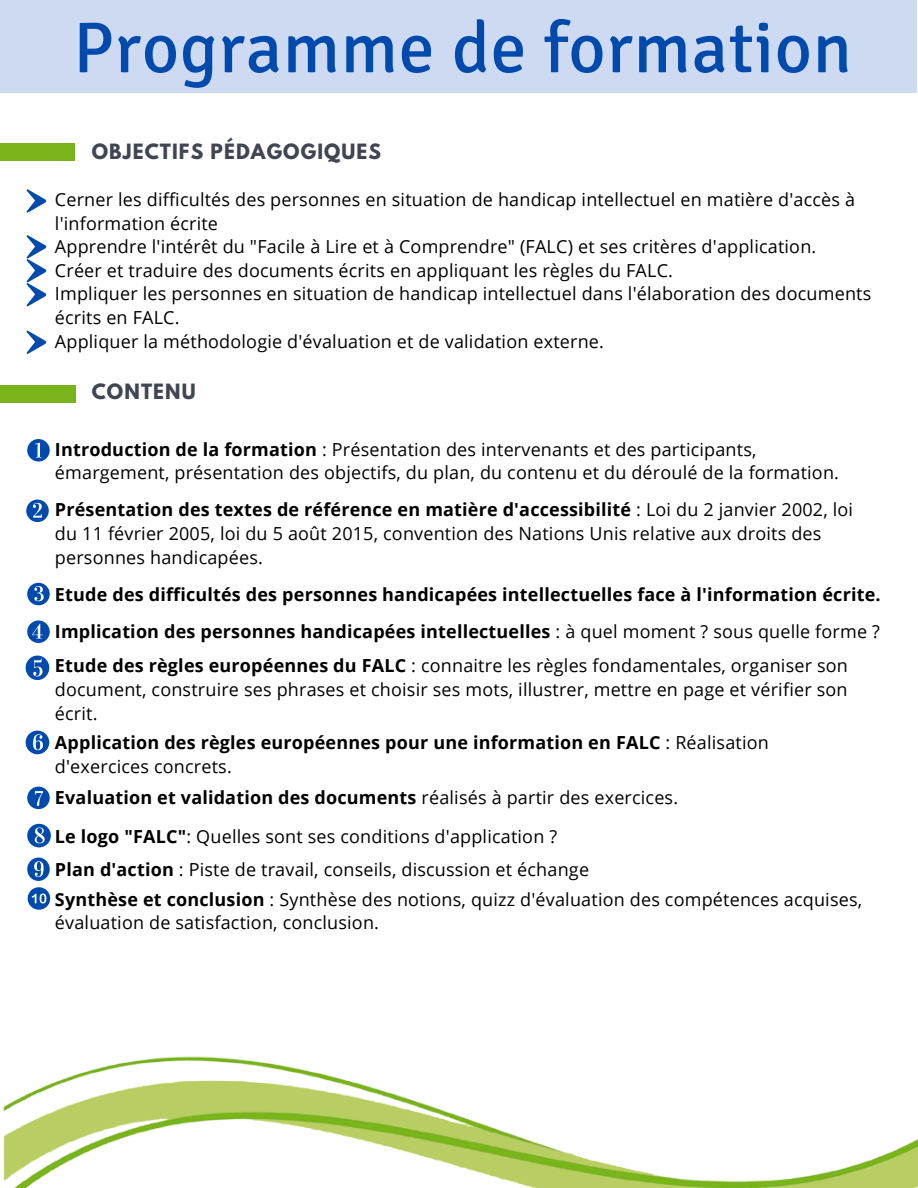
<style>
.page{position:relative;width:918px;height:1188px;background:#fff}
.page>*{position:absolute;margin:0;border:0;box-sizing:border-box;transform-origin:0 0}
.t1{font:71.85px "Signika";letter-spacing:.01em;color:#004aad}
.t2{font:700 18.75px "League Spartan";letter-spacing:.06em;color:#3f4652}
.t3{font:18px/23.7px "Open Sans";letter-spacing:.01em;color:#000}
.t4{font:700 18px/37.7px "Open Sans";letter-spacing:.01em;color:#000}
.s1{font-weight:700}
.s2{font-weight:400}
</style>
<div class="page">
<div style="left:0;top:143px;width:74px;height:18px;background:#78b41a"></div>
<div style="left:0;top:385px;width:75px;height:18px;background:#78b41a"></div>
<div style="left:0;top:0;width:917px;height:92px;background:#cddaf1"></div>
<svg style="left:26px;top:189px;width:20px;height:24px"></svg>
<svg style="left:26px;top:235px;width:20px;height:71px"></svg>
<svg style="left:27px;top:439px;width:23px;height:23px"></svg>
<svg style="left:26px;top:500px;width:23px;height:22px"></svg>
<svg style="left:27px;top:583px;width:23px;height:22px"></svg>
<svg style="left:27px;top:620px;width:23px;height:23px"></svg>
<svg style="left:26px;top:656px;width:23px;height:24px"></svg>
<svg style="left:26px;top:731px;width:23px;height:23px"></svg>
<svg style="left:27px;top:787px;width:23px;height:22px"></svg>
<svg style="left:27px;top:824px;width:24px;height:23px"></svg>
<img style="left:3px;top:1056px;width:915px;height:132px">
<svg style="left:27px;top:858px;width:23px;height:23px"></svg>
<div style="left:28px;top:887px;width:22px;height:23px;background:#004aad;border-radius:50%"></div>
<svg style="left:32px;top:894px;width:14px;height:10px"></svg>
<svg style="left:26px;top:330px;width:20px;height:24px"></svg>
<h1 class="t1" style="left:73px;top:5px;width:780px">Programme de formation</h1>
<p class="t2" style="left:92px;top:143px;width:291px">OBJECTIFS PÉDAGOGIQUES</p>
<p class="t3" style="left:55px;top:187px;width:818px">Cerner les difficultés des personnes en situation de handicap intellectuel en matière d'accès à l'information écrite<br>Apprendre l'intérêt du "Facile à Lire et à Comprendre" (FALC) et ses critères d'application.<br>Créer et traduire des documents écrits en appliquant les règles du FALC.<br>Impliquer les personnes en situation de handicap intellectuel dans l'élaboration des documents écrits en FALC.<br>Appliquer la méthodologie d'évaluation et de validation externe.</p>
<p class="t2" style="left:92px;top:382px;width:105px">CONTENU</p>
<p class="t3" style="left:55px;top:437px;width:786px"><span class="s1">Introduction de la formation</span> : Présentation des intervenants et des participants, émargement, présentation des objectifs, du plan, du contenu et du déroulé de la formation.</p>
<p class="t3" style="left:55px;top:498px;width:800px"><span class="s1">Présentation des textes de référence en matière d'accessibilité</span> : Loi du 2 janvier 2002, loi du 11 février 2005, loi du 5 août 2015, convention des Nations Unis relative aux droits des personnes handicapées.</p>
<p class="t4" style="left:55px;top:575px;width:827px">Etude des difficultés des personnes handicapées intellectuelles face à l'information écrite.<br>Implication des personnes handicapées intellectuelles <span class="s2">: à quel moment ? sous quelle forme ?</span></p>
<p class="t3" style="left:55px;top:654px;width:795px;text-align:justify"><span class="s1">Etude des règles européennes du FALC</span> : connaitre les règles fondamentales, organiser son document, construire ses phrases et choisir ses mots, illustrer, mettre en page et vérifier son écrit.</p>
<p class="t4" style="left:55px;top:730px;width:715px;line-height:23.7px">Application des règles européennes pour une information en FALC <span class="s2">: Réalisation d'exercices concrets.</span></p>
<p class="t4" style="left:55px;top:778px;width:625px">Evaluation et validation des documents <span class="s2">réalisés à partir des exercices.</span></p>
<p class="t3" style="left:55px;top:824px;width:504px"><span class="s1">Le logo "FALC"</span>: Quelles sont ses conditions d'application ?</p>
<p class="t3" style="left:55px;top:854px;width:809px;line-height:29.5px"><span class="s1">Plan d'action</span> : Piste de travail, conseils, discussion et échange<br><span class="s1">Synthèse et conclusion</span> : Synthèse des notions, quizz d'évaluation des compétences acquises,</p>
<p class="t3" style="left:55px;top:910px;width:326px">évaluation de satisfaction, conclusion.</p>
</div>
